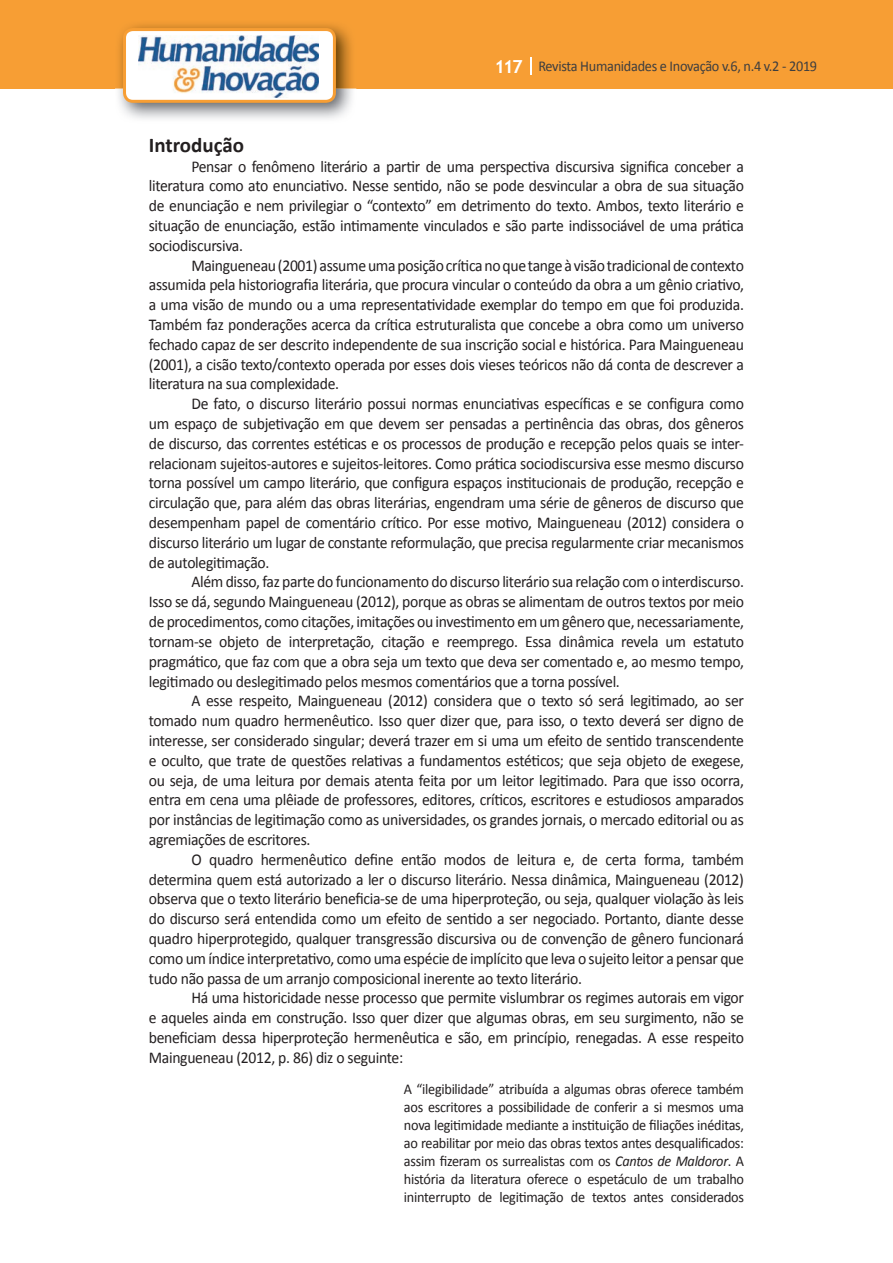
<style>
.page{position:relative;width:893px;height:1263px;background:#fff}
.page>*{position:absolute;margin:0;border:0;box-sizing:border-box;transform-origin:0 0}
.t1{font:700 21px "Calibri";color:#231f20}
.t2{font:16.5px/19.8px "Calibri";letter-spacing:-.02em;color:#231f20;text-align:justify;scale:.95 1}
.t3{font:15px/18px "Calibri";letter-spacing:-.02em;color:#231f20;text-align:justify;scale:.95 1}
.t4{font:15px "Calibri";letter-spacing:-.02em;color:#3e3e3f;scale:.95 1}
.s1{font-family:"Trebuchet MS";font-weight:700;font-size:18px;color:#fff}
.s2{font-style:italic}
</style>
<div class="page">
<div style="left:0;top:0;width:893px;height:88px;background:#f79e34"></div>
<svg style="left:530px;top:57px;width:2px;height:18px"></svg>
<img style="left:115px;top:24px;width:241px;height:95px">
<svg style="left:123px;top:28px;width:213px;height:75px"></svg>
<p class="t4" style="left:495px;top:57px;width:341px"><span class="s1">117</span> Revista Humanidades e Inovação v.6, n.4 v.2 - 2019</p>
<p class="t1" style="left:149px;top:131px;width:97px">Introdução</p>
<p class="t2" style="left:149px;top:156px;width:628px;text-indent:43px">Pensar o fenômeno literário a partir de uma perspectiva discursiva significa conceber a literatura como ato enunciativo. Nesse sentido, não se pode desvincular a obra de sua situação de enunciação e nem privilegiar o “contexto” em detrimento do texto. Ambos, texto literário e situação de enunciação, estão intimamente vinculados e são parte indissociável de uma prática sociodiscursiva.</p>
<p class="t2" style="left:149px;top:255px;width:628px;text-indent:43px">Maingueneau (2001) assume uma posição crítica no que tange à visão tradicional de contexto assumida pela historiografia literária, que procura vincular o conteúdo da obra a um gênio criativo, a uma visão de mundo ou a uma representatividade exemplar do tempo em que foi produzida.<br>Também faz ponderações acerca da crítica estruturalista que concebe a obra como um universo fechado capaz de ser descrito independente de sua inscrição social e histórica. Para Maingueneau (2001), a cisão texto/contexto operada por esses dois vieses teóricos não dá conta de descrever a literatura na sua complexidade.</p>
<p class="t2" style="left:149px;top:394px;width:628px;text-indent:43px">De fato, o discurso literário possui normas enunciativas específicas e se configura como um espaço de subjetivação em que devem ser pensadas a pertinência das obras, dos gêneros de discurso, das correntes estéticas e os processos de produção e recepção pelos quais se inter&shy;relacionam sujeitos-autores e sujeitos-leitores. Como prática sociodiscursiva esse mesmo discurso torna possível um campo literário, que configura espaços institucionais de produção, recepção e circulação que, para além das obras literárias, engendram uma série de gêneros de discurso que desempenham papel de comentário crítico. Por esse motivo, Maingueneau (2012) considera o discurso literário um lugar de constante reformulação, que precisa regularmente criar mecanismos de autolegitimação.</p>
<p class="t2" style="left:149px;top:572px;width:628px;text-indent:43px">Além disso, faz parte do funcionamento do discurso literário sua relação com o interdiscurso.<br>Isso se dá, segundo Maingueneau (2012), porque as obras se alimentam de outros textos por meio de procedimentos, como citações, imitações ou investimento em um gênero que, necessariamente, tornam-se objeto de interpretação, citação e reemprego. Essa dinâmica revela um estatuto pragmático, que faz com que a obra seja um texto que deva ser comentado e, ao mesmo tempo, legitimado ou deslegitimado pelos mesmos comentários que a torna possível.</p>
<p class="t2" style="left:149px;top:691px;width:628px;text-indent:43px">A esse respeito, Maingueneau (2012) considera que o texto só será legitimado, ao ser tomado num quadro hermenêutico. Isso quer dizer que, para isso, o texto deverá ser digno de interesse, ser considerado singular; deverá trazer em si uma um efeito de sentido transcendente e oculto, que trate de questões relativas a fundamentos estéticos; que seja objeto de exegese, ou seja, de uma leitura por demais atenta feita por um leitor legitimado. Para que isso ocorra, entra em cena uma plêiade de professores, editores, críticos, escritores e estudiosos amparados por instâncias de legitimação como as universidades, os grandes jornais, o mercado editorial ou as agremiações de escritores.</p>
<p class="t2" style="left:149px;top:849px;width:628px;text-indent:43px">O quadro hermenêutico define então modos de leitura e, de certa forma, também determina quem está autorizado a ler o discurso literário. Nessa dinâmica, Maingueneau (2012) observa que o texto literário beneficia-se de uma hiperproteção, ou seja, qualquer violação às leis do discurso será entendida como um efeito de sentido a ser negociado. Portanto, diante desse quadro hiperprotegido, qualquer transgressão discursiva ou de convenção de gênero funcionará como um índice interpretativo, como uma espécie de implícito que leva o sujeito leitor a pensar que tudo não passa de um arranjo composicional inerente ao texto literário.</p>
<p class="t2" style="left:149px;top:988px;width:628px;text-indent:43px">Há uma historicidade nesse processo que permite vislumbrar os regimes autorais em vigor e aqueles ainda em construção. Isso quer dizer que algumas obras, em seu surgimento, não se beneficiam dessa hiperproteção hermenêutica e são, em princípio, renegadas. A esse respeito Maingueneau (2012, p. 86) diz o seguinte:</p>
<p class="t3" style="left:404px;top:1079px;width:360px">A “ilegibilidade” atribuída a algumas obras oferece também aos escritores a possibilidade de conferir a si mesmos uma nova legitimidade mediante a instituição de filiações inéditas, ao reabilitar por meio das obras textos antes desqualificados: assim fizeram os surrealistas com os <span class="s2">Cantos de Maldoror</span>. A história da literatura oferece o espetáculo de um trabalho ininterrupto de legitimação de textos antes considerados</p>
</div>
